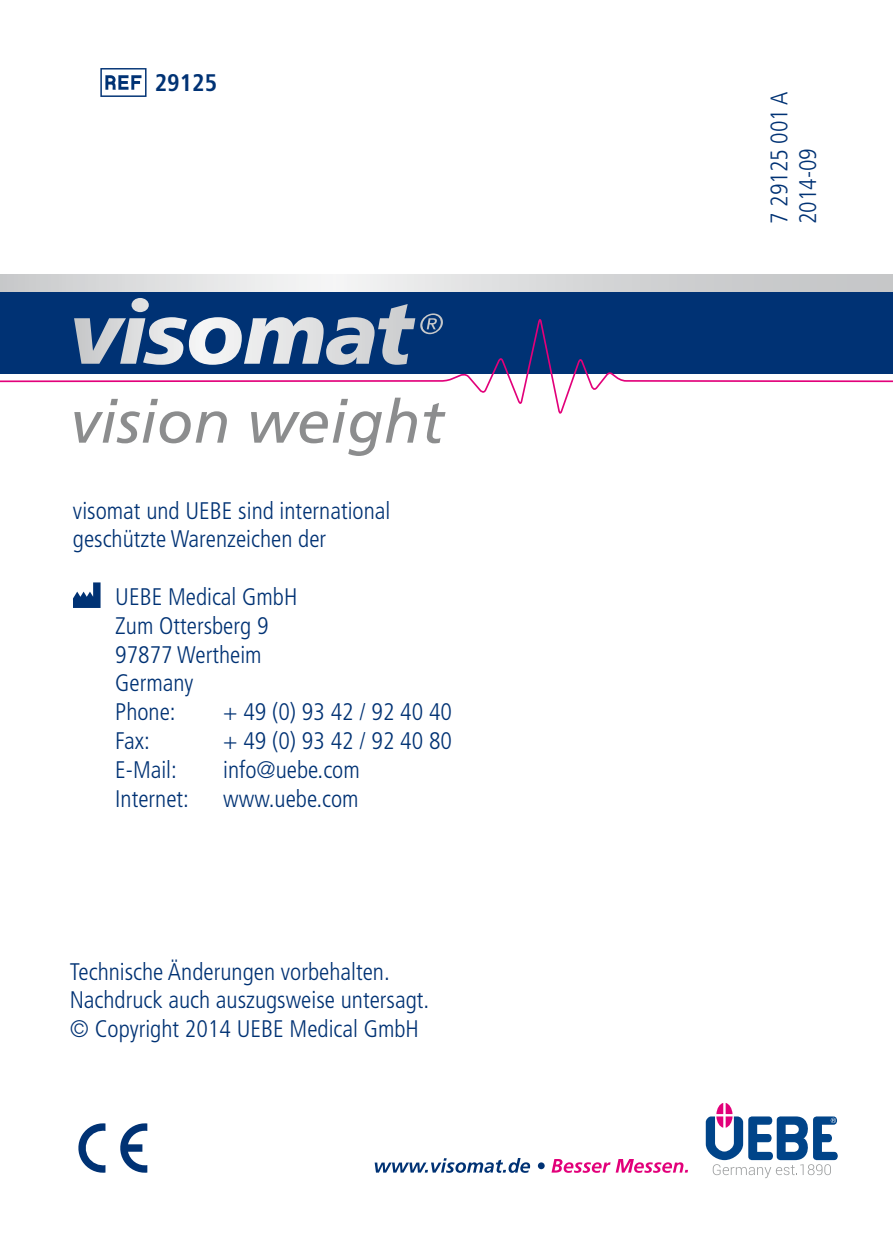
<style>
.page{position:relative;width:893px;height:1259px;background:#fff}
.page>*{position:absolute;margin:0;border:0;box-sizing:border-box;transform-origin:0 0}
.t1{font:italic 60px "Frutiger LT Std";color:#8c8d8e}
.t2{font:300 condensed 24px/28.8px "Frutiger LT Std";color:#003274}
.t3{font:700 condensed 24px "Frutiger LT Std";color:#003274}
</style>
<div class="page">
<div style="left:0;top:291px;width:893px;height:82px;background:#003274"></div>
<svg style="left:131px;top:298px;width:310px;height:19px"></svg>
<svg style="left:0;top:274px;width:893px;height:17px;background:#d9dadb"></svg>
<svg style="left:0;top:317px;width:893px;height:97px"></svg>
<svg style="left:78px;top:1123px;width:27px;height:50px"></svg>
<svg style="left:120px;top:1123px;width:27px;height:50px"></svg>
<svg style="left:706px;top:1103px;width:132px;height:75px"></svg>
<svg style="left:551px;top:1159px;width:137px;height:13px"></svg>
<svg style="left:375px;top:1158px;width:170px;height:14px"></svg>
<svg style="left:100px;top:68px;width:47px;height:29px"></svg>
<svg style="left:73px;top:582px;width:28px;height:26px"></svg>
<p class="t3" style="left:155px;top:69px;width:64px">29125</p>
<h1 class="t1" style="left:70px;top:387px;width:375px">vision weight</h1>
<p class="t2" style="left:73px;top:496px;width:319px">visomat und UEBE sind international geschützte Warenzeichen der</p>
<p class="t2" style="left:115px;top:582px;width:184px">UEBE Medical GmbH<br>Zum Ottersberg 9<br>97877 Wertheim<br>Germany<br>Phone:</p>
<p class="t2" style="left:223px;top:698px;width:230px">+ 49 (0) 93 42 / 92 40 40</p>
<p class="t2" style="left:115px;top:726px;width:36px">Fax:</p>
<p class="t2" style="left:223px;top:726px;width:230px">+ 49 (0) 93 42 / 92 40 80</p>
<p class="t2" style="left:115px;top:755px;width:63px">E-Mail:</p>
<p class="t2" style="left:223px;top:755px;width:138px">info@uebe.com</p>
<p class="t2" style="left:115px;top:784px;width:75px">Internet:</p>
<p class="t2" style="left:223px;top:784px;width:137px">www.uebe.com</p>
<p class="t2" style="left:70px;top:957px;width:361px">Technische Änderungen vorbehalten.<br>Nachdruck auch auszugsweise untersagt. © Copyright 2014 UEBE Medical GmbH</p>
<p class="t2" style="left:765px;top:224px;width:134px;rotate:-90deg">7 29125 001 A<br>2014-09</p>
</div>
